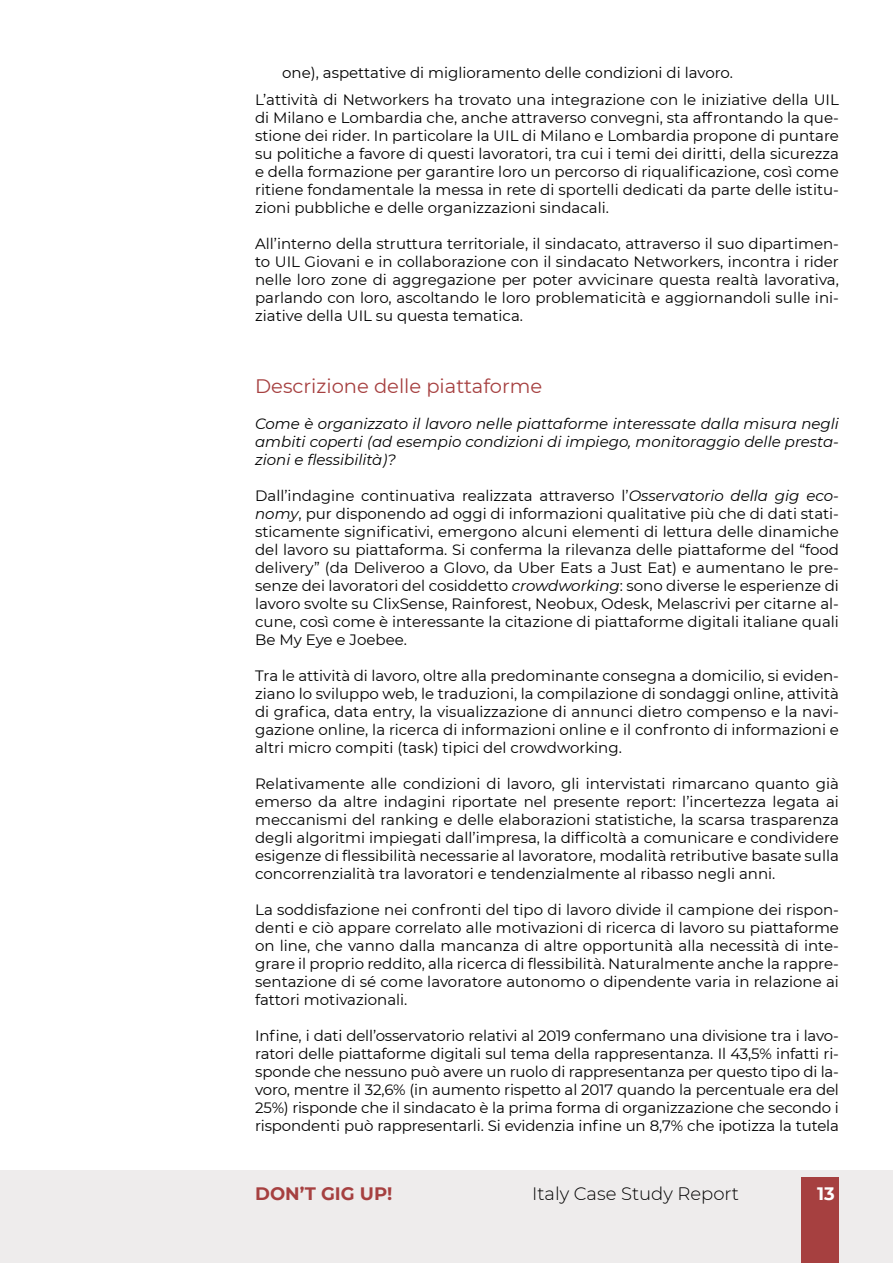
<style>
.page{position:relative;width:893px;height:1263px;background:#fff}
.page>*{position:absolute;margin:0;border:0;box-sizing:border-box;transform-origin:0 0}
.t1{font:19.5px "Montserrat";color:#a64040}
.t2{font:300 18px "Montserrat";color:#000}
.t3{font:700 18px "Montserrat";color:#a64040}
.t4{font:700 18px "Montserrat";color:#fff}
.t5{font:15px/18px "Montserrat";color:#000;text-align:justify}
.t6{font:italic 15px/18px "Montserrat";color:#000;text-align:justify}
.s1{font-style:italic}
</style>
<div class="page">
<div style="left:0;top:1170px;width:893px;height:93px;background:#eeecec"></div>
<div style="left:801px;top:1177px;width:38px;height:86px;background:#a64040"></div>
<p class="t5" style="left:255px;top:59px;width:585px;line-height:27px;text-indent:27px">one), aspettative di miglioramento delle condizioni di lavoro.<br>L’attività di Networkers ha trovato una integrazione con le iniziative della UIL</p>
<p class="t5" style="left:255px;top:108px;width:585px">di Milano e Lombardia che, anche attraverso convegni, sta affrontando la que&shy;stione dei rider. In particolare la UIL di Milano e Lombardia propone di puntare su politiche a favore di questi lavoratori, tra cui i temi dei diritti, della sicurezza e della formazione per garantire loro un percorso di riqualificazione, così come ritiene fondamentale la messa in rete di sportelli dedicati da parte delle istitu&shy;zioni pubbliche e delle organizzazioni sindacali.</p>
<p class="t5" style="left:255px;top:234px;width:585px">All’interno della struttura territoriale, il sindacato, attraverso il suo dipartimen&shy;to UIL Giovani e in collaborazione con il sindacato Networkers, incontra i rider nelle loro zone di aggregazione per poter avvicinare questa realtà lavorativa, parlando con loro, ascoltando le loro problematicità e aggiornandoli sulle ini&shy;ziative della UIL su questa tematica.</p>
<h1 class="t1" style="left:255px;top:373px;width:289px">Descrizione delle piattaforme</h1>
<p class="t6" style="left:255px;top:414px;width:585px">Come è organizzato il lavoro nelle piattaforme interessate dalla misura negli ambiti coperti (ad esempio condizioni di impiego, monitoraggio delle presta&shy;zioni e flessibilità)?</p>
<p class="t5" style="left:255px;top:486px;width:585px">Dall’indagine continuativa realizzata attraverso l’<span class="s1">Osservatorio della gig eco&shy;nomy</span>, pur disponendo ad oggi di informazioni qualitative più che di dati stati&shy;sticamente significativi, emergono alcuni elementi di lettura delle dinamiche del lavoro su piattaforma. Si conferma la rilevanza delle piattaforme del “food delivery” (da Deliveroo a Glovo, da Uber Eats a Just Eat) e aumentano le pre&shy;senze dei lavoratori del cosiddetto <span class="s1">crowdworking</span>: sono diverse le esperienze di lavoro svolte su ClixSense, Rainforest, Neobux, Odesk, Melascrivi per citarne al&shy;cune, così come è interessante la citazione di piattaforme digitali italiane quali Be My Eye e Joebee.</p>
<p class="t5" style="left:255px;top:666px;width:585px">Tra le attività di lavoro, oltre alla predominante consegna a domicilio, si eviden&shy;ziano lo sviluppo web, le traduzioni, la compilazione di sondaggi online, attività di grafica, data entry, la visualizzazione di annunci dietro compenso e la navi&shy;gazione online, la ricerca di informazioni online e il confronto di informazioni e altri micro compiti (task) tipici del crowdworking.</p>
<p class="t5" style="left:255px;top:774px;width:585px">Relativamente alle condizioni di lavoro, gli intervistati rimarcano quanto già emerso da altre indagini riportate nel presente report: l’incertezza legata ai meccanismi del ranking e delle elaborazioni statistiche, la scarsa trasparenza degli algoritmi impiegati dall’impresa, la difficoltà a comunicare e condividere esigenze di flessibilità necessarie al lavoratore, modalità retributive basate sulla concorrenzialità tra lavoratori e tendenzialmente al ribasso negli anni.</p>
<p class="t5" style="left:255px;top:900px;width:585px">La soddisfazione nei confronti del tipo di lavoro divide il campione dei rispon&shy;denti e ciò appare correlato alle motivazioni di ricerca di lavoro su piattaforme on line, che vanno dalla mancanza di altre opportunità alla necessità di inte&shy;grare il proprio reddito, alla ricerca di flessibilità. Naturalmente anche la rappre&shy;sentazione di sé come lavoratore autonomo o dipendente varia in relazione ai fattori motivazionali.</p>
<p class="t5" style="left:255px;top:1026px;width:585px">Infine, i dati dell’osservatorio relativi al 2019 confermano una divisione tra i lavo&shy;ratori delle piattaforme digitali sul tema della rappresentanza. Il 43,5% infatti ri&shy;sponde che nessuno può avere un ruolo di rappresentanza per questo tipo di la&shy;voro, mentre il 32,6% (in aumento rispetto al 2017 quando la percentuale era del 25%) risponde che il sindacato è la prima forma di organizzazione che secondo i rispondenti può rappresentarli. Si evidenzia infine un 8,7% che ipotizza la tutela</p>
<p class="t3" style="left:255px;top:1181px;width:139px">DON’T GIG UP!</p>
<p class="t2" style="left:532px;top:1182px;width:208px">Italy Case Study Report</p>
<p class="t4" style="left:817px;top:1181px;width:19px">13</p>
</div>
